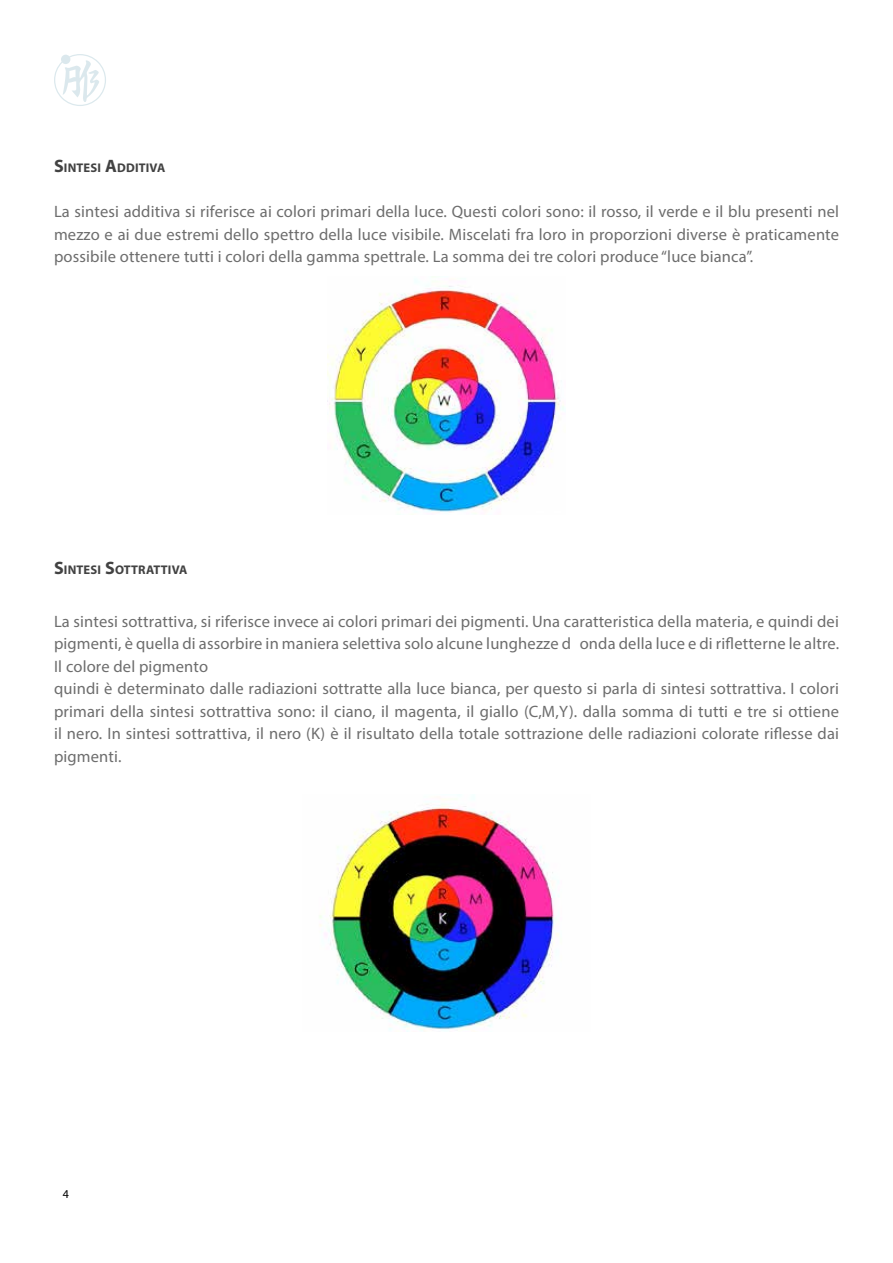
<style>
.page{position:relative;width:893px;height:1263px;background:#fff}
.page>*{position:absolute;margin:0;border:0;box-sizing:border-box;transform-origin:0 0}
.t1{font:16.5px/22.5px "Myriad Pro";letter-spacing:.01em;color:#6d6d6d;text-align:justify}
.t2{font:700 12.6px "Myriad Pro";letter-spacing:.015em;color:#424242}
.t3{font:12px "Myriad Pro";color:#000}
.s1{font-size:18px}
</style>
<div class="page">
<svg style="left:54px;top:54px;width:52px;height:52px"></svg>
<div style="left:61px;top:55px;width:9px;height:9px;background:#dbe8ed;border-radius:50%"></div>
<img style="left:328px;top:279px;width:237px;height:235px">
<img style="left:319px;top:794px;width:240px;height:238px">
<p class="t2" style="left:54px;top:160px;width:112px"><span class="s1">S</span>INTESI <span class="s1">A</span>DDITIVA</p>
<p class="t1" style="left:54px;top:200px;width:786px">La sintesi additiva si riferisce ai colori primari della luce. Questi colori sono: il rosso, il verde e il blu presenti nel mezzo e ai due estremi dello spettro della luce visibile. Miscelati fra loro in proporzioni diverse è praticamente possibile ottenere tutti i colori della gamma spettrale. La somma dei tre colori produce “luce bianca”.</p>
<p class="t2" style="left:54px;top:562px;width:134px"><span class="s1">S</span>INTESI <span class="s1">S</span>OTTRATTIVA</p>
<p class="t1" style="left:54px;top:610px;width:787px;text-align:left">La sintesi sottrattiva, si riferisce invece ai colori primari dei pigmenti. Una caratteristica della materia, e quindi dei pigmenti, è quella di assorbire in maniera selettiva solo alcune lunghezze dʼonda della luce e di rifletterne le altre.<br>Il colore del pigmento<br>quindi è determinato dalle radiazioni sottratte alla luce bianca, per questo si parla di sintesi sottrattiva. I colori primari della sintesi sottrattiva sono: il ciano, il magenta, il giallo (C,M,Y). dalla somma di tutti e tre si ottiene il nero. In sintesi sottrattiva, il nero (K) è il risultato della totale sottrazione delle radiazioni colorate riflesse dai pigmenti.</p>
<p class="t3" style="left:63px;top:1186px;width:8px">4</p>
</div>
